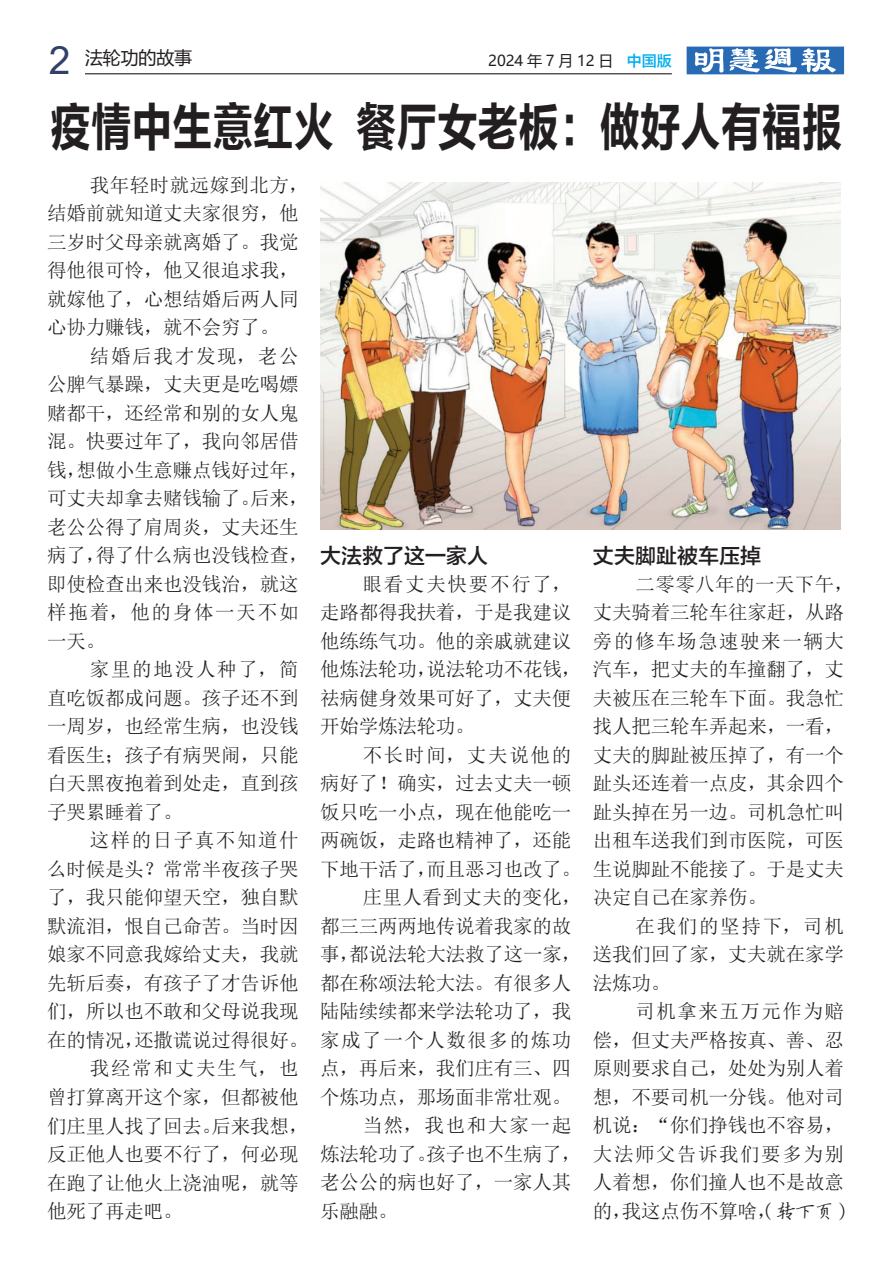
<style>
.page{position:relative;width:893px;height:1263px;background:#fff}
.page>*{position:absolute;margin:0;border:0;box-sizing:border-box;transform-origin:0 0}
.t1{font:52.5px "FZLTCHK GBK1 0";letter-spacing:-.01em;color:#231f20;scale:.78 1}
.t2{font:21px "FZLTZHK GBK1 0";color:#231f20}
.t3{font:19.5px/28.5px "N Sim Sun";letter-spacing:-.01em;color:#231f20}
.t4{font:19.5px "N Sim Sun";letter-spacing:.09em;color:#231f20}
.t5{font:19.5px "N Sim Sun";letter-spacing:.08em;color:#231f20}
.t6{font:19.5px "N Sim Sun";letter-spacing:.025em;color:#231f20}
.t7{font:18px "Microsoft Ya Hei";letter-spacing:-.01em;color:#231f20}
.t8{font:15px "Microsoft Ya Hei";color:#231f20}
.s1{font-family:"Arial";font-size:39px;color:#30406a}
.s2{font-family:"FZLTZHK GBK1 0";color:#00aeef}
.s3{font-family:"FZYBKSJW GB1 0"}
</style>
<div class="page">
<hr style="left:85px;top:73px;width:587px;height:1px;background:#231f20">
<svg style="left:687px;top:47px;width:157px;height:27px"></svg>
<img style="left:320px;top:183px;width:521px;height:347px">
<p class="t7" style="left:49px;top:46px;width:145px"><span class="s1">2</span> 法轮功的故事</p>
<p class="t8" style="left:488px;top:50px;width:185px">2024 年 7 月 12 日 <span class="s2">中国版</span></p>
<h1 class="t1" style="left:50px;top:98px;width:1018px">疫情中生意红火 餐厅女老板：做好人有福报</h1>
<p class="t3" style="left:47px;top:170px;width:263px;text-indent:43px">我年轻时就远嫁到北方，结婚前就知道丈夫家很穷，他三岁时父母亲就离婚了。我觉得他很可怜，他又很追求我，就嫁他了，心想结婚后两人同心协力赚钱，就不会穷了。</p>
<p class="t3" style="left:47px;top:341px;width:262px;text-indent:43px">结婚后我才发现，老公公脾气暴躁，丈夫更是吃喝嫖赌都干，还经常和别的女人鬼混。快要过年了，我向邻居借钱，想做小生意赚点钱好过年，可丈夫却拿去赌钱输了。后来，老公公得了肩周炎，丈夫还生病了，得了什么病也没钱检查，即使检查出来也没钱治，就这样拖着，他的身体一天不如一天。</p>
<p class="t3" style="left:47px;top:655px;width:253px;text-align:justify;text-indent:43px">家里的地没人种了，简直吃饭都成问题。孩子还不到一周岁，也经常生病，也没钱看医生；孩子有病哭闹，只能白天黑夜抱着到处走，直到孩子哭累睡着了。</p>
<p class="t5" style="left:90px;top:831px;width:210px">这样的日子真不知道什</p>
<p class="t3" style="left:47px;top:855px;width:253px">么时候是头？常常半夜孩子哭</p>
<p class="t3" style="left:47px;top:883px;width:253px">了，我只能仰望天空，独自默</p>
<p class="t3" style="left:47px;top:912px;width:253px">默流泪，恨自己命苦。当时因</p>
<p class="t3" style="left:47px;top:940px;width:253px">娘家不同意我嫁给丈夫，我就</p>
<p class="t3" style="left:47px;top:969px;width:253px">先斩后奏，有孩子了才告诉他</p>
<p class="t3" style="left:47px;top:997px;width:253px">们，所以也不敢和父母说我现</p>
<p class="t3" style="left:47px;top:1026px;width:262px">在的情况，还撒谎说过得很好。</p>
<p class="t4" style="left:90px;top:1059px;width:210px">我经常和丈夫生气，也</p>
<p class="t3" style="left:47px;top:1083px;width:253px">曾打算离开这个家，但都被他</p>
<p class="t3" style="left:47px;top:1111px;width:262px">们庄里人找了回去。后来我想，</p>
<p class="t3" style="left:47px;top:1140px;width:253px">反正他人也要不行了，何必现</p>
<p class="t3" style="left:47px;top:1168px;width:253px">在跑了让他火上浇油呢，就等</p>
<p class="t3" style="left:47px;top:1197px;width:137px">他死了再走吧。</p>
<p class="t2" style="left:320px;top:545px;width:170px">大法救了这一家人</p>
<p class="t3" style="left:320px;top:569px;width:262px;text-indent:43px">眼看丈夫快要不行了，走路都得我扶着，于是我建议他练练气功。他的亲戚就建议他炼法轮功，说法轮功不花钱，祛病健身效果可好了，丈夫便开始学炼法轮功。</p>
<p class="t4" style="left:363px;top:745px;width:210px">不长时间，丈夫说他的</p>
<p class="t3" style="left:320px;top:769px;width:253px">病好了！确实，过去丈夫一顿</p>
<p class="t3" style="left:320px;top:797px;width:253px">饭只吃一小点，现在他能吃一</p>
<p class="t3" style="left:320px;top:826px;width:253px">两碗饭，走路也精神了，还能</p>
<p class="t3" style="left:320px;top:854px;width:262px">下地干活了，而且恶习也改了。</p>
<p class="t6" style="left:363px;top:887px;width:220px">庄里人看到丈夫的变化，</p>
<p class="t3" style="left:320px;top:911px;width:253px">都三三两两地传说着我家的故</p>
<p class="t3" style="left:320px;top:940px;width:262px">事，都说法轮大法救了这一家，</p>
<p class="t3" style="left:320px;top:968px;width:253px">都在称颂法轮大法。有很多人</p>
<p class="t3" style="left:320px;top:997px;width:253px">陆陆续续都来学法轮功了，我</p>
<p class="t5" style="left:320px;top:1030px;width:253px">家成了一个人数很多的炼功</p>
<p class="t3" style="left:320px;top:1054px;width:253px">点，再后来，我们庄有三、四</p>
<p class="t3" style="left:320px;top:1082px;width:253px">个炼功点，那场面非常壮观。</p>
<p class="t4" style="left:363px;top:1115px;width:210px">当然，我也和大家一起</p>
<p class="t3" style="left:320px;top:1140px;width:262px">炼法轮功了。孩子也不生病了，</p>
<p class="t3" style="left:320px;top:1168px;width:253px">老公公的病也好了，一家人其</p>
<p class="t3" style="left:320px;top:1197px;width:79px">乐融融。</p>
<p class="t2" style="left:593px;top:545px;width:169px">丈夫脚趾被车压掉</p>
<p class="t3" style="left:593px;top:569px;width:262px;text-indent:43px">二零零八年的一天下午，丈夫骑着三轮车往家赶，从路旁的修车场急速驶来一辆大汽车，把丈夫的车撞翻了，丈夫被压在三轮车下面。我急忙找人把三轮车弄起来，一看，丈夫的脚趾被压掉了，有一个趾头还连着一点皮，其余四个趾头掉在另一边。司机急忙叫出租车送我们到市医院，可医生说脚趾不能接了。于是丈夫决定自己在家养伤。</p>
<p class="t3" style="left:593px;top:911px;width:252px;text-align:justify;text-indent:43px">在我们的坚持下，司机送我们回了家，丈夫就在家学法炼功。</p>
<p class="t3" style="left:593px;top:997px;width:262px;text-indent:43px">司机拿来五万元作为赔偿，但丈夫严格按真、善、忍原则要求自己，处处为别人着想，不要司机一分钱。他对司机说：“你们挣钱也不容易，大法师父告诉我们要多为别人着想，你们撞人也不是故意的，我这点伤不算啥，<span class="s3">（转下页）</span></p>
</div>
